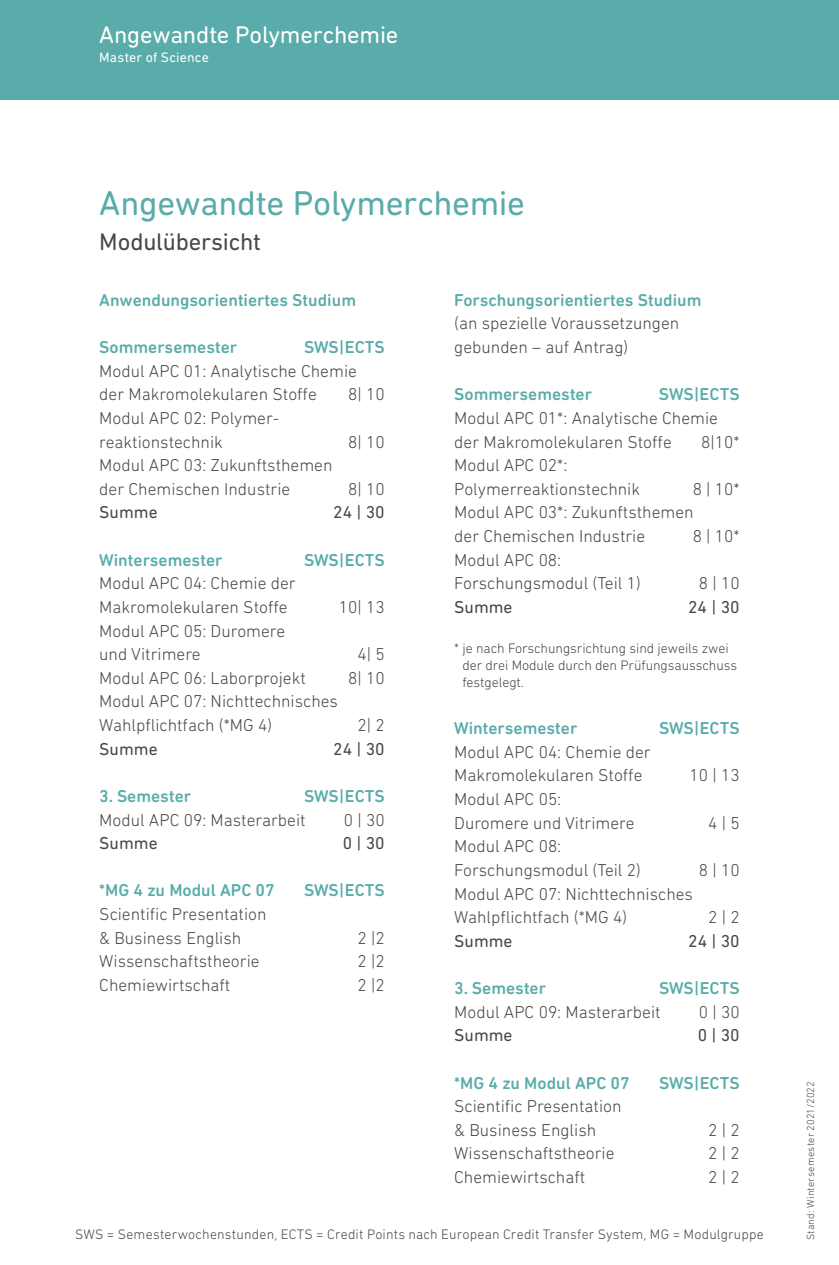
<style>
.page{position:relative;width:839px;height:1265px;background:#fff}
.page>*{position:absolute;margin:0;border:0;box-sizing:border-box;transform-origin:0 0}
.t1{font:35px "DIN Next Rounded LT Pro";letter-spacing:-.01em;color:#59acaa}
.t2{font:24.5px "DIN Next Rounded LT Pro";letter-spacing:-.01em;color:#fff}
.t3{font:24.5px "DIN Next Rounded LT Pro";letter-spacing:-.01em;color:#484847}
.t4{font:300 17.5px/23.6px "DIN Next Rounded LT Pro";color:#484847}
.t5{font:500 17.5px "DIN Next Rounded LT Pro";color:#59acaa}
.t6{font:17.5px "DIN Next Rounded LT Pro";color:#484847}
.t7{font:300 14px "DIN Next Rounded LT Pro";letter-spacing:.015em;color:#484847}
.t8{font:300 14px/16.8px "DIN Next Rounded LT Pro";letter-spacing:-.005em;color:#484847}
.t9{font:14px "DIN Next Rounded LT Pro";letter-spacing:.01em;color:#fff}
.t10{font:300 10.5px "DIN Next Rounded LT Pro";letter-spacing:.02em;color:#484847}
</style>
<div class="page">
<div style="left:0;top:0;width:838px;height:99px;background:#59acaa"></div>
<h2 class="t2" style="left:99px;top:20px;width:300px">Angewandte Polymerchemie</h2>
<p class="t9" style="left:99px;top:49px;width:111px">Master of Science</p>
<h1 class="t1" style="left:99px;top:183px;width:427px">Angewandte Polymerchemie</h1>
<h2 class="t3" style="left:99px;top:227px;width:163px">Modulübersicht</h2>
<p class="t5" style="left:99px;top:290px;width:258px">Anwendungsorientiertes Studium</p>
<p class="t5" style="left:99px;top:337px;width:139px">Sommersemester</p>
<p class="t5" style="left:304px;top:337px;width:82px">SWS|ECTS</p>
<p class="t4" style="left:99px;top:359px;width:259px">Modul APC 01: Analytische Chemie der Makromolekularen Stoffe</p>
<p class="t4" style="left:348px;top:382px;width:38px">8| 10</p>
<p class="t4" style="left:99px;top:406px;width:181px">Modul APC 02: Polymer&shy;reaktionstechnik</p>
<p class="t4" style="left:99px;top:453px;width:235px">Modul APC 03: Zukunftsthemen der Chemischen Industrie</p>
<p class="t4" style="left:348px;top:430px;width:38px">8| 10</p>
<p class="t4" style="left:348px;top:477px;width:38px">8| 10</p>
<p class="t6" style="left:99px;top:502px;width:60px">Summe</p>
<p class="t6" style="left:333px;top:502px;width:53px">24 | 30</p>
<p class="t5" style="left:99px;top:550px;width:125px">Wintersemester</p>
<p class="t5" style="left:304px;top:550px;width:82px">SWS|ECTS</p>
<p class="t4" style="left:99px;top:571px;width:198px">Modul APC 04: Chemie der<br>Makromolekularen Stoffe</p>
<p class="t4" style="left:339px;top:595px;width:47px">10| 13</p>
<p class="t4" style="left:99px;top:619px;width:187px">Modul APC 05: Duromere und Vitrimere</p>
<p class="t4" style="left:357px;top:642px;width:29px">4| 5</p>
<p class="t4" style="left:99px;top:666px;width:208px">Modul APC 06: Laborprojekt</p>
<p class="t4" style="left:348px;top:666px;width:38px">8| 10</p>
<p class="t4" style="left:99px;top:689px;width:240px">Modul APC 07: Nichttechnisches<br>Wahlpflichtfach (*MG 4)</p>
<p class="t4" style="left:357px;top:713px;width:29px">2| 2</p>
<p class="t6" style="left:99px;top:739px;width:60px">Summe</p>
<p class="t6" style="left:333px;top:739px;width:53px">24 | 30</p>
<p class="t5" style="left:99px;top:786px;width:93px">3. Semester</p>
<p class="t5" style="left:304px;top:786px;width:82px">SWS|ECTS</p>
<p class="t4" style="left:99px;top:808px;width:208px">Modul APC 09: Masterarbeit</p>
<p class="t4" style="left:344px;top:808px;width:42px">0 | 30</p>
<p class="t6" style="left:99px;top:833px;width:60px">Summe</p>
<p class="t6" style="left:342px;top:833px;width:43px">0 | 30</p>
<p class="t5" style="left:99px;top:880px;width:177px">*MG 4 zu Modul APC 07</p>
<p class="t5" style="left:304px;top:880px;width:82px">SWS|ECTS</p>
<p class="t4" style="left:99px;top:902px;width:169px">Scientific Presentation &amp; Business English</p>
<p class="t4" style="left:357px;top:926px;width:29px">2 |2</p>
<p class="t4" style="left:99px;top:949px;width:162px">Wissenschaftstheorie</p>
<p class="t4" style="left:357px;top:949px;width:29px">2 |2</p>
<p class="t4" style="left:99px;top:973px;width:132px">Chemiewirtschaft</p>
<p class="t4" style="left:357px;top:973px;width:29px">2 |2</p>
<p class="t5" style="left:454px;top:290px;width:249px">Forschungsorientiertes Studium</p>
<p class="t4" style="left:454px;top:311px;width:226px">(an spezielle Voraussetzungen gebunden – auf Antrag)</p>
<p class="t5" style="left:454px;top:384px;width:139px">Sommersemester</p>
<p class="t5" style="left:658px;top:384px;width:82px">SWS|ECTS</p>
<p class="t4" style="left:454px;top:406px;width:265px">Modul APC 01*: Analytische Chemie der Makromolekularen Stoffe</p>
<p class="t4" style="left:701px;top:430px;width:40px">8|10*</p>
<p class="t4" style="left:454px;top:453px;width:187px">Modul APC 02*:<br>Polymerreaktionstechnik</p>
<p class="t4" style="left:454px;top:477px;width:287px;text-indent:238px">8 | 10*<br>Modul APC 03*: Zukunftsthemen<br>der Chemischen Industrie</p>
<p class="t4" style="left:692px;top:524px;width:48px">8 | 10*</p>
<p class="t4" style="left:454px;top:548px;width:188px">Modul APC 08:<br>Forschungsmodul (Teil 1)</p>
<p class="t4" style="left:698px;top:571px;width:42px">8 | 10</p>
<p class="t6" style="left:454px;top:597px;width:60px">Summe</p>
<p class="t6" style="left:688px;top:597px;width:53px">24 | 30</p>
<p class="t8" style="left:462px;top:640px;width:276px;text-indent:-8px">* je nach Forschungsrichtung sind jeweils zwei der drei Module durch den Prüfungsausschuss festgelegt.</p>
<p class="t5" style="left:454px;top:718px;width:125px">Wintersemester</p>
<p class="t5" style="left:658px;top:718px;width:82px">SWS|ECTS</p>
<p class="t4" style="left:454px;top:740px;width:198px">Modul APC 04: Chemie der<br>Makromolekularen Stoffe</p>
<p class="t4" style="left:689px;top:764px;width:52px">10 | 13</p>
<p class="t4" style="left:454px;top:787px;width:182px">Modul APC 05:<br>Duromere und Vitrimere</p>
<p class="t4" style="left:454px;top:834px;width:188px">Modul APC 08:<br>Forschungsmodul (Teil 2)</p>
<p class="t4" style="left:708px;top:811px;width:33px">4 | 5</p>
<p class="t4" style="left:698px;top:858px;width:42px">8 | 10</p>
<p class="t4" style="left:454px;top:882px;width:240px">Modul APC 07: Nichttechnisches<br>Wahlpflichtfach (*MG 4)</p>
<p class="t4" style="left:708px;top:905px;width:33px">2 | 2</p>
<p class="t6" style="left:454px;top:931px;width:60px">Summe</p>
<p class="t6" style="left:688px;top:931px;width:53px">24 | 30</p>
<p class="t5" style="left:454px;top:978px;width:93px">3. Semester</p>
<p class="t5" style="left:658px;top:978px;width:82px">SWS|ECTS</p>
<p class="t4" style="left:454px;top:1000px;width:208px">Modul APC 09: Masterarbeit</p>
<p class="t4" style="left:698px;top:1000px;width:42px">0 | 30</p>
<p class="t6" style="left:454px;top:1025px;width:60px">Summe</p>
<p class="t6" style="left:697px;top:1025px;width:43px">0 | 30</p>
<p class="t5" style="left:454px;top:1072px;width:177px">*MG 4 zu Modul APC 07</p>
<p class="t5" style="left:658px;top:1072px;width:82px">SWS|ECTS</p>
<p class="t4" style="left:454px;top:1094px;width:169px">Scientific Presentation &amp; Business English</p>
<p class="t4" style="left:708px;top:1118px;width:33px">2 | 2</p>
<p class="t4" style="left:454px;top:1142px;width:162px">Wissenschaftstheorie</p>
<p class="t4" style="left:708px;top:1142px;width:33px">2 | 2</p>
<p class="t4" style="left:454px;top:1165px;width:132px">Chemiewirtschaft</p>
<p class="t4" style="left:708px;top:1165px;width:33px">2 | 2</p>
<p class="t7" style="left:75px;top:1226px;width:690px">SWS = Semesterwochenstunden, ECTS = Credit Points nach European Credit Transfer System, MG = Modulgruppe</p>
<p class="t10" style="left:804px;top:1240px;width:160px;rotate:-90deg">Stand: Wintersemester 2021/2022</p>
</div>
